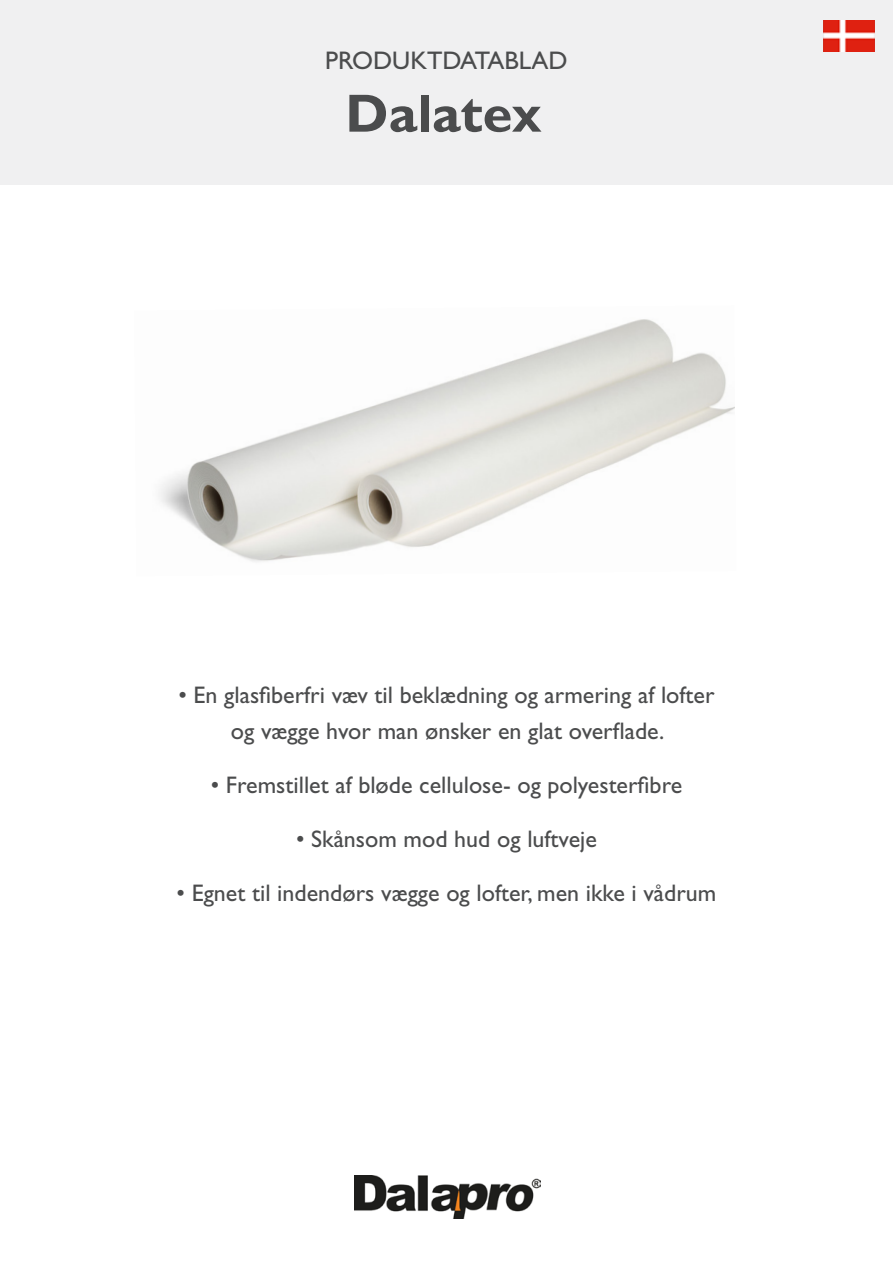
<style>
.page{position:relative;width:893px;height:1263px;background:#fff}
.page>*{position:absolute;margin:0;border:0;box-sizing:border-box;transform-origin:0 0}
.t1{font:700 54px "Gill Sans Std";color:#4b4c4d}
.t2{font:25.5px "Gill Sans Std";color:#4b4c4d}
.t3{font:24px/36px "Gill Sans Std";color:#4b4c4d;text-align:center}
</style>
<div class="page">
<div style="left:0;top:0;width:893px;height:185px;background:#f0f0f1"></div>
<img style="left:823px;top:20px;width:51px;height:32px">
<img style="left:159px;top:319px;width:576px;height:243px">
<img style="left:355px;top:1175px;width:185px;height:44px">
<p class="t2" style="left:325px;top:46px;width:244px">PRODUKTDATABLAD</p>
<h1 class="t1" style="left:345px;top:81px;width:198px">Dalatex</h1>
<p class="t3" style="left:178px;top:677px;width:537px">• En glasfiberfri væv til beklædning og armering af lofter og vægge hvor man ønsker en glat overflade.</p>
<p class="t3" style="left:211px;top:767px;width:473px">• Fremstillet af bløde cellulose- og polyesterfibre</p>
<p class="t3" style="left:296px;top:821px;width:302px">• Skånsom mod hud og luftveje</p>
<p class="t3" style="left:176px;top:875px;width:541px">• Egnet til indendørs vægge og lofter, men ikke i vådrum</p>
</div>
